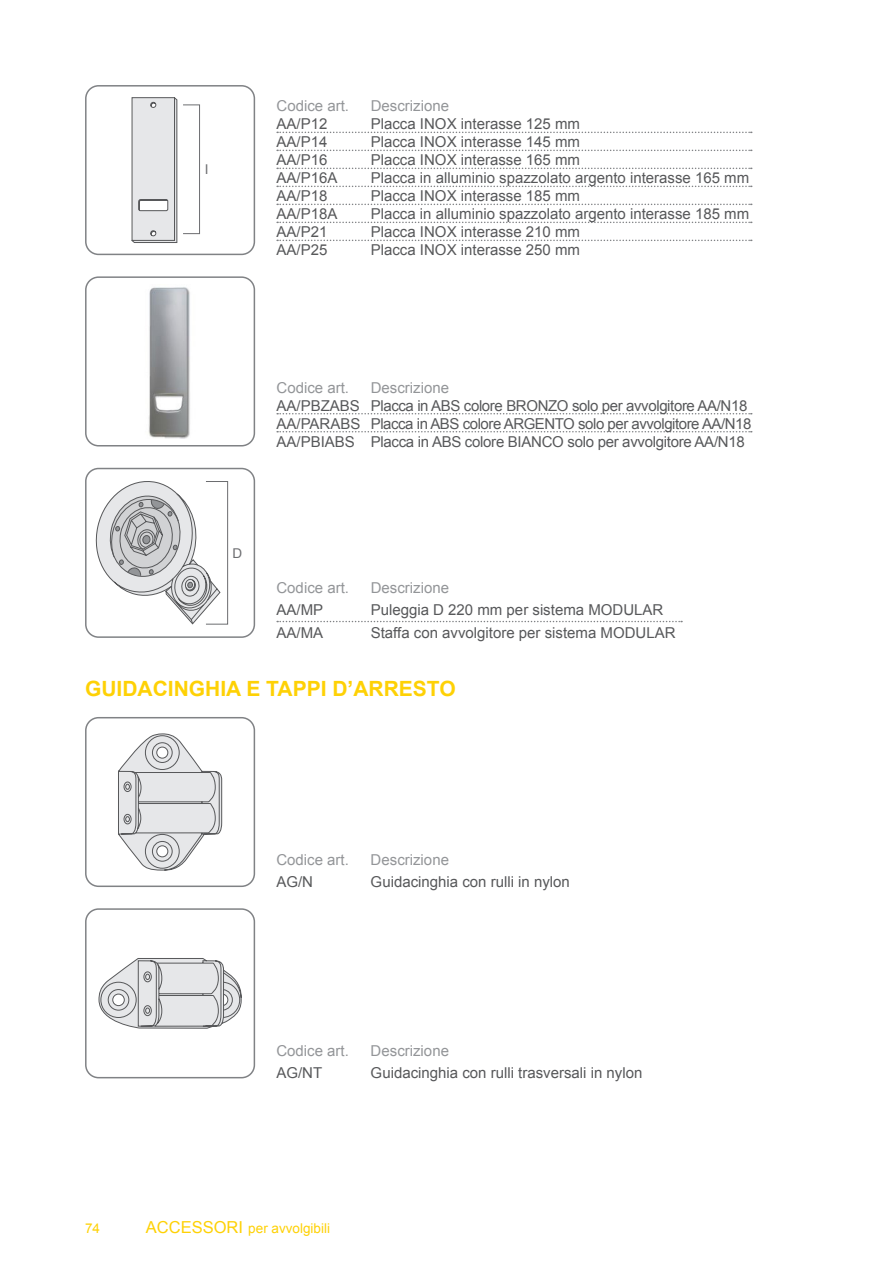
<style>
.page{position:relative;width:893px;height:1263px;background:#fff}
.page>*{position:absolute;margin:0;border:0;box-sizing:border-box;transform-origin:0 0}
.t1{font:700 21px "Arial";color:#fed105}
.t2{font:15px/18px "Arial";color:#57585a}
.t3{font:15px "Arial";color:#939598}
.t4{font:15px "Arial";letter-spacing:-.03em;color:#57585a}
.t5{font:15px "Arial";letter-spacing:-.025em;color:#57585a}
.t6{font:15px "Arial";letter-spacing:-.02em;color:#57585a}
.t7{font:13.5px "Arial";color:#fed105}
.t8{font:13.5px "Arial";color:#6c6d70}
.s1{font-size:16.5px}
</style>
<div class="page">
<div style="left:85px;top:468px;width:170px;height:170px;border:2px solid #808285;border-radius:13px"></div>
<svg style="left:95px;top:481px;width:125px;height:143px"></svg>
<div style="left:206px;top:481px;width:22px;height:143px;border:1px solid #6c6d70"></div>
<svg style="left:277px;top:621px;width:405px;height:1px"></svg>
<div style="left:85px;top:85px;width:170px;height:170px;border:2px solid #808285;border-radius:13px"></div>
<svg style="left:131px;top:97px;width:46px;height:146px;background:#d9dadb"></svg>
<div style="left:183px;top:105px;width:17px;height:129px;border:1px solid #6c6d70"></div>
<svg style="left:277px;top:132px;width:475px;height:1px"></svg>
<svg style="left:277px;top:150px;width:475px;height:1px"></svg>
<svg style="left:277px;top:168px;width:475px;height:1px"></svg>
<svg style="left:277px;top:204px;width:475px;height:1px"></svg>
<svg style="left:277px;top:186px;width:475px;height:1px"></svg>
<svg style="left:277px;top:222px;width:475px;height:1px"></svg>
<svg style="left:277px;top:240px;width:475px;height:1px"></svg>
<img style="left:148px;top:287px;width:42px;height:151px">
<div style="left:85px;top:276px;width:170px;height:170px;border:2px solid #808285;border-radius:13px"></div>
<svg style="left:277px;top:413px;width:475px;height:1px"></svg>
<svg style="left:277px;top:431px;width:475px;height:1px"></svg>
<div style="left:85px;top:717px;width:170px;height:170px;border:2px solid #808285;border-radius:13px"></div>
<svg style="left:118px;top:733px;width:104px;height:138px"></svg>
<div style="left:85px;top:908px;width:170px;height:170px;border:2px solid #808285;border-radius:13px"></div>
<svg style="left:98px;top:958px;width:144px;height:71px"></svg>
<p class="t8" style="left:205px;top:161px;width:5px">I</p>
<p class="t3" style="left:277px;top:96px;width:74px">Codice art.</p>
<p class="t2" style="left:277px;top:115px;width:62px">AA/P12<br>AA/P14<br>AA/P16<br>AA/P16A</p>
<p class="t2" style="left:277px;top:187px;width:62px">AA/P18<br>AA/P18A</p>
<p class="t2" style="left:277px;top:223px;width:52px">AA/P21</p>
<p class="t2" style="left:277px;top:241px;width:52px">AA/P25</p>
<p class="t3" style="left:371px;top:96px;width:80px">Descrizione</p>
<p class="t2" style="left:371px;top:115px;width:211px">Placca INOX interasse 125 mm</p>
<p class="t2" style="left:371px;top:133px;width:211px">Placca INOX interasse 145 mm</p>
<p class="t2" style="left:371px;top:151px;width:211px">Placca INOX interasse 165 mm</p>
<p class="t2" style="left:371px;top:169px;width:380px">Placca in alluminio spazzolato argento interasse 165 mm</p>
<p class="t2" style="left:371px;top:187px;width:211px">Placca INOX interasse 185 mm</p>
<p class="t2" style="left:371px;top:205px;width:380px">Placca in alluminio spazzolato argento interasse 185 mm</p>
<p class="t2" style="left:371px;top:223px;width:211px">Placca INOX interasse 210 mm</p>
<p class="t2" style="left:371px;top:241px;width:211px">Placca INOX interasse 250 mm</p>
<p class="t3" style="left:277px;top:377px;width:74px">Codice art.</p>
<p class="t2" style="left:277px;top:396px;width:85px;text-align:justify">AA/PBZABS AA/PARABS AA/PBIABS</p>
<p class="t3" style="left:371px;top:377px;width:80px">Descrizione</p>
<p class="t5" style="left:371px;top:395px;width:378px">Placca in ABS colore BRONZO solo per avvolgitore AA/N18</p>
<p class="t4" style="left:371px;top:413px;width:382px">Placca in ABS colore ARGENTO solo per avvolgitore AA/N18</p>
<p class="t6" style="left:371px;top:431px;width:375px">Placca in ABS colore BIANCO solo per avvolgitore AA/N18</p>
<p class="t8" style="left:233px;top:544px;width:11px">D</p>
<p class="t3" style="left:276px;top:578px;width:74px">Codice art.</p>
<p class="t2" style="left:276px;top:601px;width:48px">AA/MP</p>
<p class="t2" style="left:276px;top:624px;width:48px">AA/MA</p>
<p class="t3" style="left:371px;top:578px;width:80px">Descrizione</p>
<p class="t2" style="left:371px;top:601px;width:294px">Puleggia D 220 mm per sistema MODULAR</p>
<p class="t2" style="left:371px;top:624px;width:306px">Staffa con avvolgitore per sistema MODULAR</p>
<p class="t1" style="left:85px;top:674px;width:372px">GUIDACINGHIA E TAPPI D’ARRESTO</p>
<p class="t3" style="left:276px;top:849px;width:74px">Codice art.</p>
<p class="t2" style="left:276px;top:873px;width:38px">AG/N</p>
<p class="t3" style="left:371px;top:849px;width:80px">Descrizione</p>
<p class="t2" style="left:371px;top:873px;width:201px">Guidacinghia con rulli in nylon</p>
<p class="t3" style="left:276px;top:1041px;width:74px">Codice art.</p>
<p class="t2" style="left:276px;top:1064px;width:47px">AG/NT</p>
<p class="t3" style="left:371px;top:1041px;width:80px">Descrizione</p>
<p class="t2" style="left:371px;top:1064px;width:273px">Guidacinghia con rulli trasversali in nylon</p>
<p class="t7" style="left:85px;top:1220px;width:17px">74</p>
<p class="t7" style="left:146px;top:1220px;width:186px"><span class="s1">ACCESSORI</span> per avvolgibili</p>
</div>
